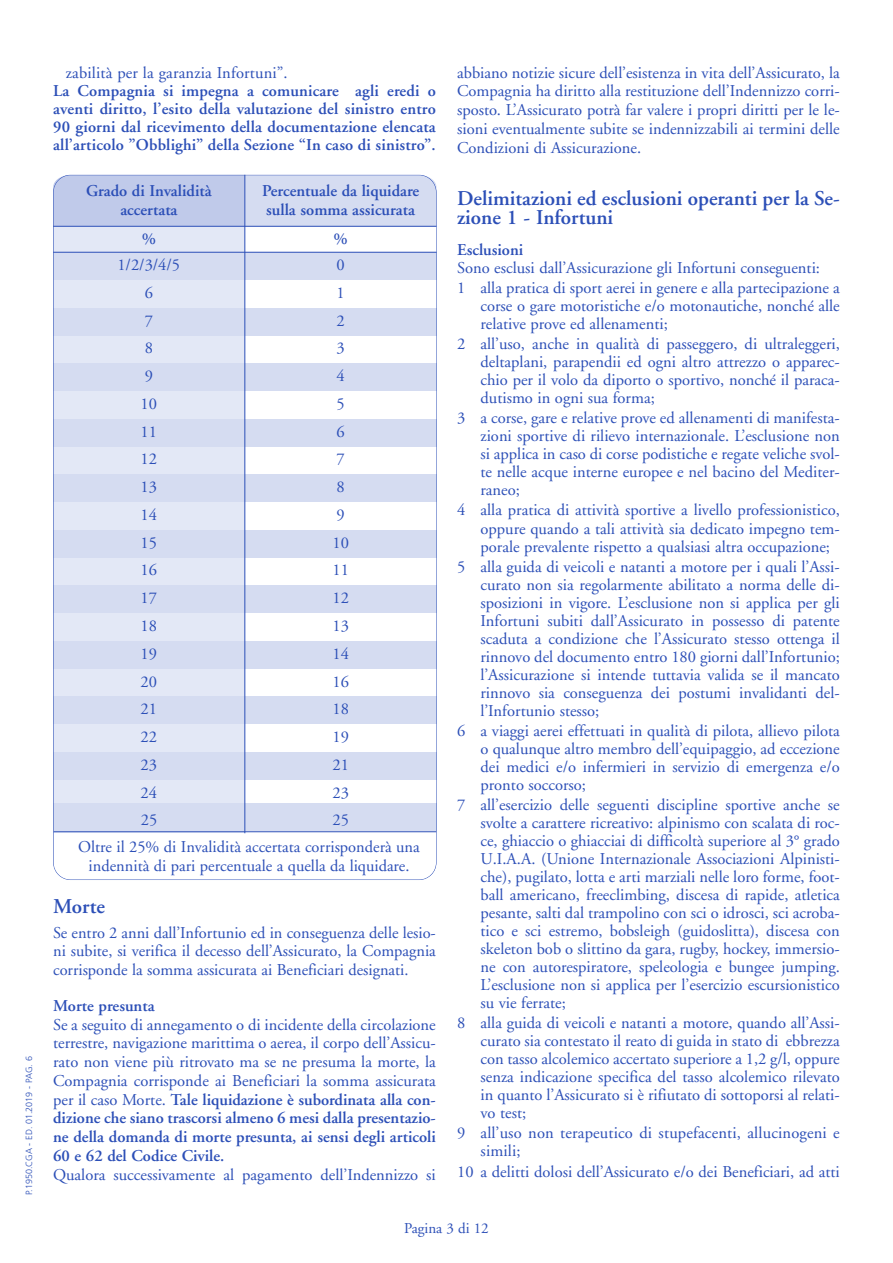
<style>
.page{position:relative;width:893px;height:1263px;background:#fff}
.page>*{position:absolute;margin:0;border:0;box-sizing:border-box;transform-origin:0 0}
.t1{font:600 21px/18.8px "Adobe Garamond";color:#2c4fb7}
.t2{font:16.5px/18px "Adobe Garamond";color:#2c4fb7;text-align:justify}
.t3{font:600 16.5px/18px "Adobe Garamond";color:#2c4fb7;text-align:justify}
.t4{font:15px "Adobe Garamond";color:#2c4fb7}
.t5{font:300 9px "Frutiger";color:#2c4fb7}
.s1{font-weight:600}
</style>
<div class="page">
<svg style="left:53px;top:175px;width:383px;height:51px;background:#c8d1ec"></svg>
<div style="left:53px;top:226px;width:192px;height:607px;background:#e3e8f6"></div>
<div style="left:53px;top:252px;width:383px;height:28px;background:#d5dcf1"></div>
<div style="left:53px;top:308px;width:383px;height:28px;background:#d5dcf1"></div>
<div style="left:53px;top:363px;width:383px;height:28px;background:#d5dcf1"></div>
<div style="left:53px;top:419px;width:383px;height:28px;background:#d5dcf1"></div>
<div style="left:53px;top:474px;width:383px;height:28px;background:#d5dcf1"></div>
<div style="left:53px;top:530px;width:383px;height:28px;background:#d5dcf1"></div>
<div style="left:53px;top:585px;width:383px;height:28px;background:#d5dcf1"></div>
<div style="left:53px;top:641px;width:383px;height:28px;background:#d5dcf1"></div>
<div style="left:53px;top:696px;width:383px;height:28px;background:#d5dcf1"></div>
<div style="left:53px;top:752px;width:383px;height:28px;background:#d5dcf1"></div>
<div style="left:53px;top:803px;width:383px;height:28px;background:#d5dcf1"></div>
<hr style="left:53px;top:226px;width:383px;height:1px;background:#2c4fb7">
<hr style="left:245px;top:175px;width:1px;height:658px;background:#2c4fb7">
<hr style="left:53px;top:252px;width:383px;height:1px;background:#2c4fb7">
<hr style="left:54px;top:831px;width:382px;height:1px;background:#2c4fb7">
<p class="t5" style="left:26px;top:1195px;width:140px;rotate:-90deg">P.1950.CGA - ED. 01.2019 - PAG. 6</p>
<p class="t2" style="left:66px;top:65px;width:223px">zabilità per la garanzia Infortuni”.</p>
<p class="t3" style="left:53px;top:83px;width:384px">La Compagnia si impegna a comunicare agli eredi o aventi diritto, l’esito della valutazione del sinistro entro 90 giorni dal ricevimento della documentazione elencata all’articolo ”Obblighi” della Sezione “In caso di sinistro”.</p>
<p class="t3" style="left:86px;top:182px;width:127px;line-height:19.5px;text-align:center">Grado di Invalidità accertata</p>
<p class="t3" style="left:262px;top:182px;width:159px;line-height:19.5px">Percentuale da liquidare sulla somma assicurata</p>
<p class="t3" style="left:142px;top:231px;width:16px">%</p>
<p class="t3" style="left:333px;top:231px;width:16px">%</p>
<p class="t2" style="left:117px;top:257px;width:64px">1/2/3/4/5</p>
<p class="t2" style="left:337px;top:257px;width:10px">0</p>
<p class="t2" style="left:145px;top:285px;width:10px">6</p>
<p class="t2" style="left:337px;top:285px;width:10px">1</p>
<p class="t2" style="left:145px;top:313px;width:10px">7</p>
<p class="t2" style="left:337px;top:313px;width:10px">2</p>
<p class="t2" style="left:145px;top:340px;width:10px">8</p>
<p class="t2" style="left:337px;top:340px;width:10px">3</p>
<p class="t2" style="left:145px;top:368px;width:10px">9</p>
<p class="t2" style="left:337px;top:368px;width:10px">4</p>
<p class="t2" style="left:141px;top:396px;width:18px">10</p>
<p class="t2" style="left:337px;top:396px;width:10px">5</p>
<p class="t2" style="left:141px;top:424px;width:18px">11</p>
<p class="t2" style="left:337px;top:424px;width:10px">6</p>
<p class="t2" style="left:141px;top:452px;width:18px">12</p>
<p class="t2" style="left:337px;top:452px;width:10px">7</p>
<p class="t2" style="left:141px;top:479px;width:18px">13</p>
<p class="t2" style="left:337px;top:479px;width:10px">8</p>
<p class="t2" style="left:141px;top:507px;width:18px">14</p>
<p class="t2" style="left:337px;top:507px;width:10px">9</p>
<p class="t2" style="left:141px;top:535px;width:18px">15</p>
<p class="t2" style="left:332px;top:535px;width:18px">10</p>
<p class="t2" style="left:141px;top:563px;width:18px">16</p>
<p class="t2" style="left:332px;top:563px;width:18px">11</p>
<p class="t2" style="left:141px;top:590px;width:18px">17</p>
<p class="t2" style="left:332px;top:590px;width:18px">12</p>
<p class="t2" style="left:141px;top:618px;width:18px">18</p>
<p class="t2" style="left:332px;top:618px;width:18px">13</p>
<p class="t2" style="left:141px;top:646px;width:18px">19</p>
<p class="t2" style="left:332px;top:646px;width:18px">14</p>
<p class="t2" style="left:141px;top:674px;width:18px">20</p>
<p class="t2" style="left:332px;top:674px;width:18px">16</p>
<p class="t2" style="left:141px;top:701px;width:18px">21</p>
<p class="t2" style="left:332px;top:701px;width:18px">18</p>
<p class="t2" style="left:141px;top:729px;width:18px">22</p>
<p class="t2" style="left:332px;top:729px;width:18px">19</p>
<p class="t2" style="left:141px;top:757px;width:18px">23</p>
<p class="t2" style="left:332px;top:757px;width:18px">21</p>
<p class="t2" style="left:141px;top:785px;width:18px">24</p>
<p class="t2" style="left:332px;top:785px;width:18px">23</p>
<p class="t2" style="left:141px;top:813px;width:18px">25</p>
<p class="t2" style="left:332px;top:813px;width:18px">25</p>
<p class="t2" style="left:78px;top:839px;width:343px;line-height:18.8px;text-align:center">Oltre il 25% di Invalidità accertata corrisponderà una indennità di pari percentuale a quella da liquidare.</p>
<p class="t1" style="left:53px;top:898px;width:53px">Morte</p>
<p class="t2" style="left:53px;top:924px;width:384px;line-height:18.8px">Se entro 2 anni dall’Infortunio ed in conseguenza delle lesio&shy;ni subite, si verifica il decesso dell’Assicurato, la Compagnia corrisponde la somma assicurata ai Beneficiari designati.</p>
<p class="t3" style="left:53px;top:998px;width:103px">Morte presunta</p>
<p class="t2" style="left:53px;top:1016px;width:384px;line-height:18.8px">Se a seguito di annegamento o di incidente della circolazione terrestre, navigazione marittima o aerea, il corpo dell’Assicu&shy;rato non viene più ritrovato ma se ne presuma la morte, la Compagnia corrisponde ai Beneficiari la somma assicurata per il caso Morte. <span class="s1">Tale liquidazione è subordinata alla con&shy;dizione che siano trascorsi almeno 6 mesi dalla presentazio&shy;ne della domanda di morte presunta, ai sensi degli articoli 60 e 62 del Codice Civile.</span></p>
<p class="t2" style="left:53px;top:1167px;width:384px">Qualora successivamente al pagamento dell’Indennizzo si</p>
<p class="t2" style="left:457px;top:64px;width:384px;line-height:18.8px">abbiano notizie sicure dell’esistenza in vita dell’Assicurato, la Compagnia ha diritto alla restituzione dell’Indennizzo corri&shy;sposto. L’Assicurato potrà far valere i propri diritti per le le&shy;sioni eventualmente subite se indennizzabili ai termini delle Condizioni di Assicurazione.</p>
<p class="t1" style="left:457px;top:191px;width:384px">Delimitazioni ed esclusioni operanti per la Se&shy;zione 1 - Infortuni</p>
<p class="t3" style="left:457px;top:242px;width:68px">Esclusioni</p>
<p class="t2" style="left:457px;top:259px;width:384px;line-height:20.1px">Sono esclusi dall’Assicurazione gli Infortuni conseguenti:<br>1 alla pratica di sport aerei in genere e alla partecipazione a</p>
<p class="t2" style="left:480px;top:298px;width:361px">corse o gare motoristiche e/o motonautiche, nonché alle relative prove ed allenamenti;</p>
<p class="t2" style="left:480px;top:336px;width:361px;text-indent:-23px">2 all’uso, anche in qualità di passeggero, di ultraleggeri, deltaplani, parapendii ed ogni altro attrezzo o apparec&shy;chio per il volo da diporto o sportivo, nonché il paraca&shy;dutismo in ogni sua forma;</p>
<p class="t2" style="left:480px;top:411px;width:361px;text-indent:-23px">3 a corse, gare e relative prove ed allenamenti di manifesta&shy;zioni sportive di rilievo internazionale. L’esclusione non si applica in caso di corse podistiche e regate veliche svol&shy;te nelle acque interne europee e nel bacino del Mediter&shy;raneo;</p>
<p class="t2" style="left:480px;top:503px;width:361px;text-indent:-23px">4 alla pratica di attività sportive a livello professionistico, oppure quando a tali attività sia dedicato impegno tem&shy;porale prevalente rispetto a qualsiasi altra occupazione;</p>
<p class="t2" style="left:480px;top:559px;width:361px;text-indent:-23px">5 alla guida di veicoli e natanti a motore per i quali l’Assi&shy;curato non sia regolarmente abilitato a norma delle di&shy;sposizioni in vigore. L’esclusione non si applica per gli Infortuni subiti dall’Assicurato in possesso di patente scaduta a condizione che l’Assicurato stesso ottenga il rinnovo del documento entro 180 giorni dall’Infortunio; l’Assicurazione si intende tuttavia valida se il mancato rinnovo sia conseguenza dei postumi invalidanti del&shy;l’Infortunio stesso;</p>
<p class="t2" style="left:480px;top:723px;width:361px;text-indent:-23px">6 a viaggi aerei effettuati in qualità di pilota, allievo pilota o qualunque altro membro dell’equipaggio, ad eccezione dei medici e/o infermieri in servizio di emergenza e/o pronto soccorso;</p>
<p class="t2" style="left:480px;top:797px;width:361px;text-indent:-23px">7 all’esercizio delle seguenti discipline sportive anche se svolte a carattere ricreativo: alpinismo con scalata di roc&shy;ce, ghiaccio o ghiacciai di difficoltà superiore al 3° grado U.I.A.A. (Unione Internazionale Associazioni Alpinisti&shy;che), pugilato, lotta e arti marziali nelle loro forme, foot&shy;ball americano, freeclimbing, discesa di rapide, atletica pesante, salti dal trampolino con sci o idrosci, sci acroba&shy;tico e sci estremo, bobsleigh (guidoslitta), discesa con skeleton bob o slittino da gara, rugby, hockey, immersio&shy;ne con autorespiratore, speleologia e bungee jumping.<br>L’esclusione non si applica per l’esercizio escursionistico su vie ferrate;</p>
<p class="t2" style="left:480px;top:1015px;width:361px;text-indent:-23px">8 alla guida di veicoli e natanti a motore, quando all’Assi&shy;curato sia contestato il reato di guida in stato di ebbrezza con tasso alcolemico accertato superiore a 1,2 g/l, oppure senza indicazione specifica del tasso alcolemico rilevato in quanto l’Assicurato si è rifiutato di sottoporsi al relati&shy;vo test;</p>
<p class="t2" style="left:480px;top:1125px;width:361px;text-indent:-23px">9 all’uso non terapeutico di stupefacenti, allucinogeni e simili;</p>
<p class="t2" style="left:457px;top:1164px;width:384px">10 a delitti dolosi dell’Assicurato e/o dei Beneficiari, ad atti</p>
<p class="t4" style="left:404px;top:1222px;width:86px">Pagina 3 di 12</p>
</div>
